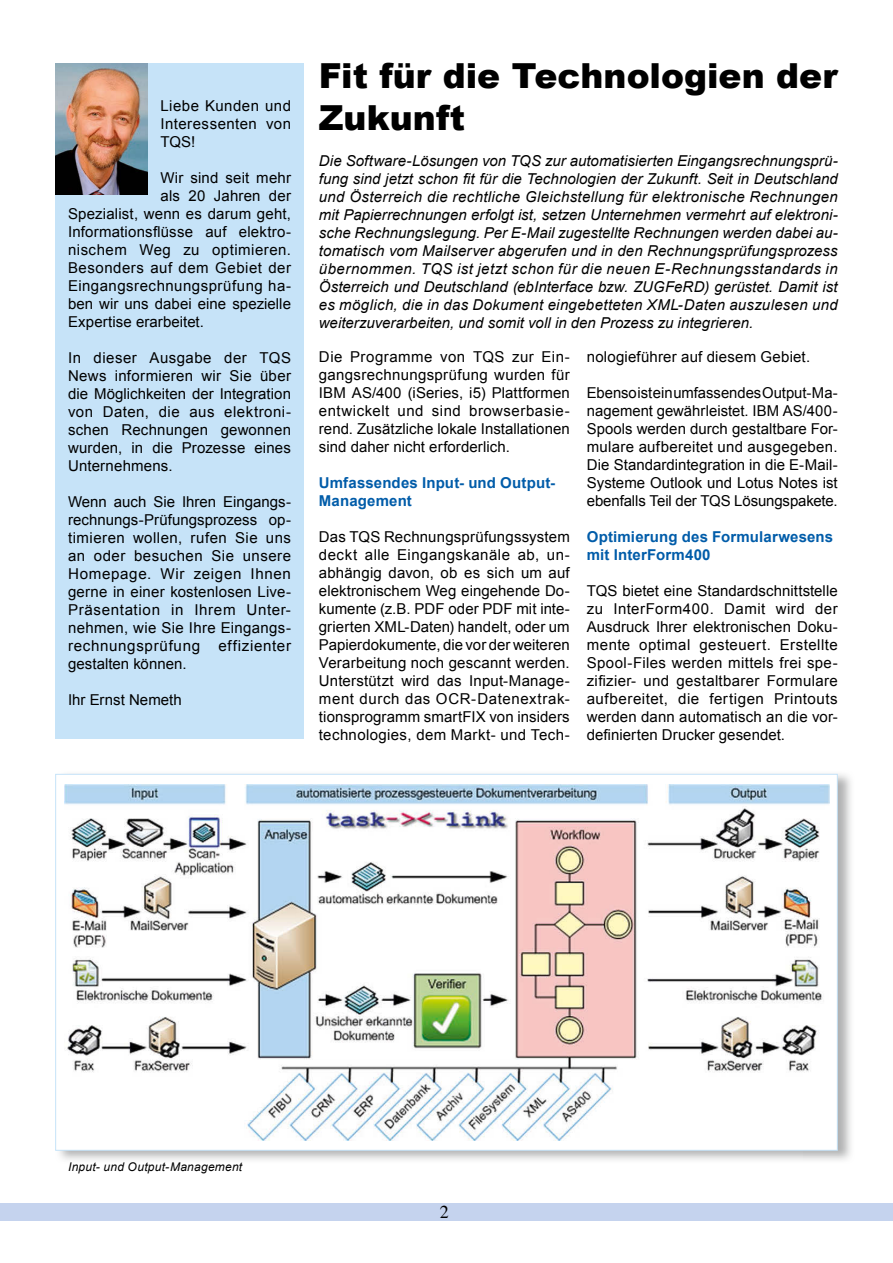
<style>
.page{position:relative;width:893px;height:1263px;background:#fff}
.page>*{position:absolute;margin:0;border:0;box-sizing:border-box;transform-origin:0 0}
.t1{font:900 34.5px/41.4px "Arial";color:#000}
.t2{font:18px "Times";color:#000}
.t3{font:15px/18px "Arial";letter-spacing:.01em;color:#000;text-align:justify}
.t4{font:italic 15px/18px "Arial";color:#000;text-align:justify}
.t5{font:700 15px/18px "Arial";letter-spacing:.01em;color:#005ca9}
.t6{font:15px "Arial";letter-spacing:.035em;color:#000}
.t7{font:italic 12px "Arial";letter-spacing:.02em;color:#000}
</style>
<div class="page">
<div style="left:0;top:1203px;width:893px;height:17px;background:#c5d3ee"></div>
<div style="left:55px;top:64px;width:249px;height:675px;background:#c6e3f8"></div>
<img style="left:55px;top:64px;width:93px;height:131px">
<img style="left:57px;top:773px;width:794px;height:387px">
<div style="left:56px;top:774px;width:781px;height:376px;background:#fff"></div>
<img style="left:64px;top:785px;width:766px;height:355px">
<p class="t3" style="left:161px;top:97px;width:132px">Liebe Kunden und Interessenten von TQS!</p>
<p class="t3" style="left:161px;top:169px;width:132px">Wir sind seit mehr</p>
<p class="t3" style="left:161px;top:187px;width:132px">als 20 Jahren der</p>
<p class="t3" style="left:68px;top:205px;width:224px">Spezialist, wenn es darum geht,</p>
<p class="t3" style="left:68px;top:223px;width:224px">Informationsflüsse auf elektro-</p>
<p class="t6" style="left:68px;top:240px;width:224px">nischem Weg zu optimieren.</p>
<p class="t6" style="left:68px;top:258px;width:224px">Besonders auf dem Gebiet der</p>
<p class="t6" style="left:68px;top:276px;width:225px">Eingangsrechnungsprüfung ha-</p>
<p class="t3" style="left:68px;top:295px;width:224px">ben wir uns dabei eine spezielle</p>
<p class="t3" style="left:68px;top:313px;width:137px">Expertise erarbeitet.</p>
<p class="t3" style="left:68px;top:349px;width:225px">In dieser Ausgabe der TQS News informieren wir Sie über die Möglichkeiten der Integration von Daten, die aus elektroni&shy;schen Rechnungen gewonnen wurden, in die Prozesse eines Unternehmens.</p>
<p class="t3" style="left:68px;top:493px;width:225px">Wenn auch Sie Ihren Eingangs&shy;rechnungs-Prüfungsprozess op&shy;timieren wollen, rufen Sie uns an oder besuchen Sie unsere Homepage. Wir zeigen Ihnen gerne in einer kostenlosen Live-Präsentation in Ihrem Unter&shy;nehmen, wie Sie Ihre Eingangs&shy;rechnungsprüfung effizienter gestalten können.</p>
<p class="t3" style="left:68px;top:691px;width:115px">Ihr Ernst Nemeth</p>
<h1 class="t1" style="left:319px;top:54px;width:520px">Fit für die Technologien der<br>Zukunft</h1>
<p class="t4" style="left:319px;top:152px;width:520px">Die Software-Lösungen von TQS zur automatisierten Eingangsrechnungsprü&shy;fung sind jetzt schon fit für die Technologien der Zukunft. Seit in Deutschland und Österreich die rechtliche Gleichstellung für elektronische Rechnungen mit Papierrechnungen erfolgt ist, setzen Unternehmen vermehrt auf elektroni&shy;sche Rechnungslegung. Per E-Mail zugestellte Rechnungen werden dabei au&shy;tomatisch vom Mailserver abgerufen und in den Rechnungsprüfungsprozess übernommen. TQS ist jetzt schon für die neuen E-Rechnungsstandards in Österreich und Deutschland (ebInterface bzw. ZUGFeRD) gerüstet. Damit ist es möglich, die in das Dokument eingebetteten XML-Daten auszulesen und weiterzuverarbeiten, und somit voll in den Prozess zu integrieren.</p>
<p class="t3" style="left:319px;top:348px;width:252px">Die Programme von TQS zur Ein&shy;gangsrechnungsprüfung wurden für IBM AS/400 (iSeries, i5) Plattformen entwickelt und sind browserbasie&shy;rend. Zusätzliche lokale Installationen sind daher nicht erforderlich.</p>
<p class="t5" style="left:319px;top:474px;width:238px">Umfassendes Input- und Output-<br>Management</p>
<p class="t3" style="left:319px;top:528px;width:252px">Das TQS Rechnungsprüfungssystem deckt alle Eingangskanäle ab, un&shy;abhängig davon, ob es sich um auf elektronischem Weg eingehende Do&shy;kumente (z.B. PDF oder PDF mit inte&shy;grierten XML-Daten) handelt, oder um Papierdokumente, die vor der weiteren Verarbeitung noch gescannt werden.<br>Unterstützt wird das Input-Manage&shy;ment durch das OCR-Datenextrak&shy;tionsprogramm smartFIX von insiders technologies, dem Markt- und Tech-</p>
<p class="t3" style="left:587px;top:348px;width:225px">nologieführer auf diesem Gebiet.</p>
<p class="t3" style="left:587px;top:384px;width:252px">Ebenso ist ein umfassendes Output-Ma&shy;nagement gewährleistet. IBM AS/400- Spools werden durch gestaltbare For&shy;mulare aufbereitet und ausgegeben.<br>Die Standardintegration in die E-Mail-Systeme Outlook und Lotus Notes ist ebenfalls Teil der TQS Lösungspakete.</p>
<p class="t5" style="left:587px;top:528px;width:248px">Optimierung des Formularwesens mit InterForm400</p>
<p class="t3" style="left:587px;top:582px;width:252px">TQS bietet eine Standardschnittstelle zu InterForm400. Damit wird der Ausdruck Ihrer elektronischen Doku&shy;mente optimal gesteuert. Erstellte Spool-Files werden mittels frei spe&shy;zifizier- und gestaltbarer Formulare aufbereitet, die fertigen Printouts werden dann automatisch an die vor&shy;definierten Drucker gesendet.</p>
<p class="t7" style="left:68px;top:1159px;width:176px">Input- und Output-Management</p>
<p class="t2" style="left:440px;top:1195px;width:10px">2</p>
</div>
